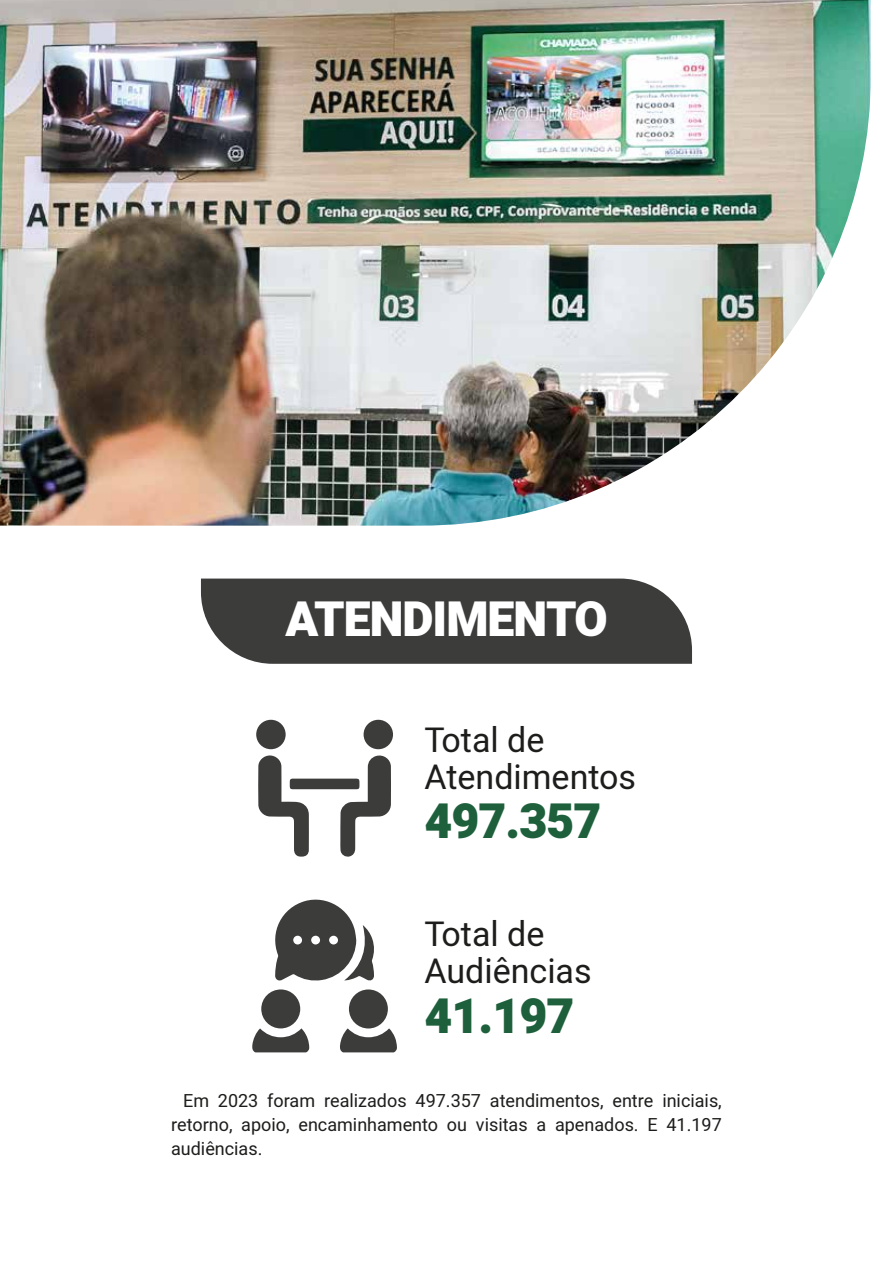
<style>
.page{position:relative;width:893px;height:1263px;background:#fff}
.page>*{position:absolute;margin:0;border:0;box-sizing:border-box;transform-origin:0 0}
.t1{font:900 48.15px "Heebo";letter-spacing:-.02em;color:#fff}
.t2{font:900 48px "Heebo";letter-spacing:-.02em;color:#1d603b}
.t3{font:34.05px/36.6px "Heebo";color:#1d1d1b}
.t4{font:18px/24px "Heebo";color:#1d1d1b;text-align:justify}
</style>
<div class="page">
<img style="left:0;top:0;width:871px;height:526px">
<svg style="left:258px;top:755px;width:133px;height:102px"></svg>
<div style="left:256px;top:720px;width:30px;height:29px;background:#3c3c3b;border-radius:50%"></div>
<div style="left:363px;top:720px;width:30px;height:29px;background:#3c3c3b;border-radius:50%"></div>
<svg style="left:340px;top:1028px;width:57px;height:24px"></svg>
<svg style="left:252px;top:1028px;width:57px;height:24px"></svg>
<div style="left:349px;top:989px;width:39px;height:39px;background:#3c3c3b;border-radius:50%"></div>
<div style="left:261px;top:989px;width:39px;height:39px;background:#3c3c3b;border-radius:50%"></div>
<svg style="left:275px;top:899px;width:99px;height:82px"></svg>
<svg style="left:201px;top:578px;width:491px;height:86px;background:#474747"></svg>
<h1 class="t1" style="left:285px;top:586px;width:324px">ATENDIMENTO</h1>
<h3 class="t3" style="left:424px;top:722px;width:213px">Total de<br>Atendimentos</h3>
<h2 class="t2" style="left:424px;top:788px;width:178px">497.357</h2>
<h3 class="t3" style="left:424px;top:916px;width:169px">Total de<br>Audiências</h3>
<h2 class="t2" style="left:424px;top:982px;width:151px">41.197</h2>
<p class="t4" style="left:171px;top:1088px;width:552px;text-indent:12px">Em 2023 foram realizados 497.357 atendimentos, entre iniciais, retorno, apoio, encaminhamento ou visitas a apenados. E 41.197 audiências.</p>
</div>
